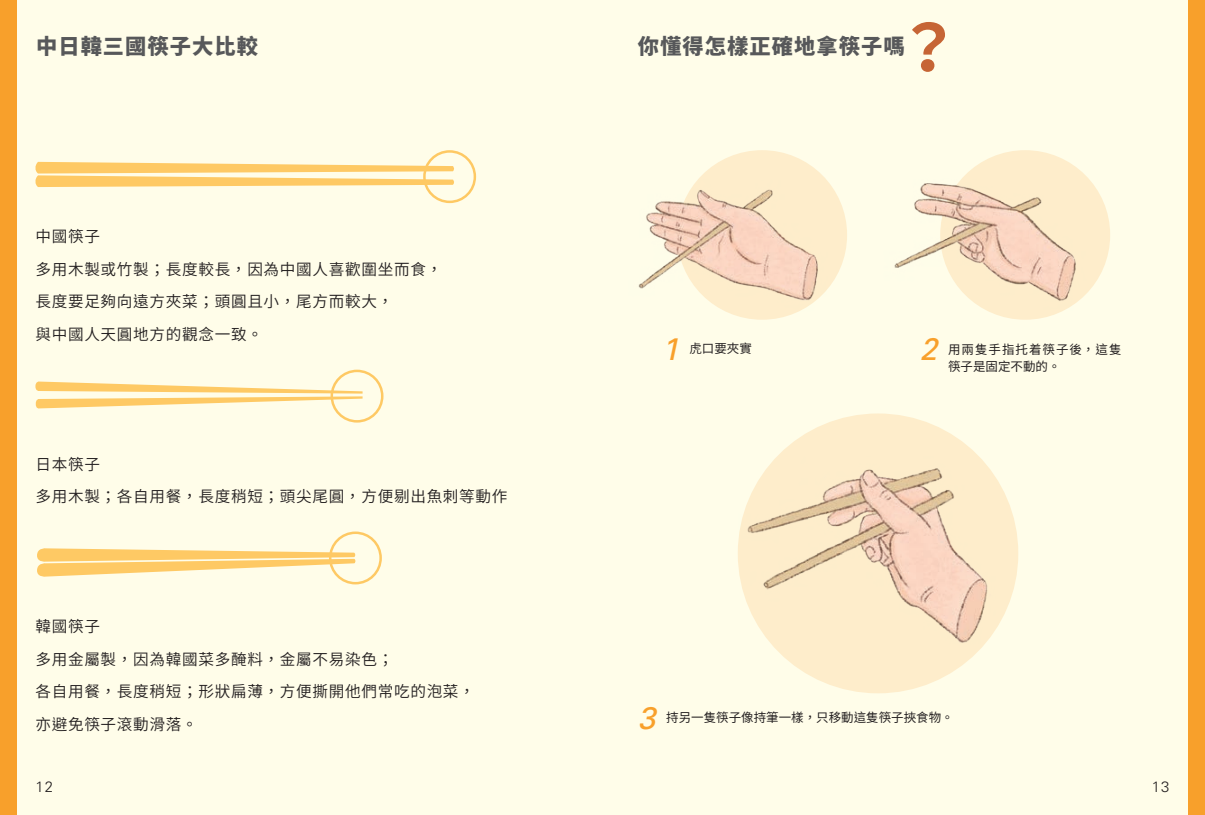
<style>
.page{position:relative;width:1205px;height:815px;background:#fffde9}
.page>*{position:absolute;margin:0;border:0;box-sizing:border-box;transform-origin:0 0}
.t1{font:700 64.88px "Noto Sans Mono CJ Ktc";color:#c66535}
.no{font:italic 31.25px "Univers";color:#f8a02b}
.標題{font:900 21.25px "Noto Sans CJ Ktc";letter-spacing:.05em;color:#57585a}
.main_text{font:600 15.62px "Noto Sans CJ Ktc";letter-spacing:.045em;color:#231f20}
.t2{font:300 15px "Univers";color:#231f20}
.t3{font:12.5px "Noto Sans CJ Ktc";color:#231f20}
.t4{font:12.5px/17.5px "Noto Sans CJ Ktc";letter-spacing:.08em;color:#231f20}
</style>
<div class="page">
<div style="left:0;top:0;width:17px;height:815px;background:#f8a02b"></div>
<div style="left:1188px;top:0;width:17px;height:815px;background:#f8a02b"></div>
<svg style="left:35px;top:382px;width:327px;height:27px"></svg>
<div style="left:330px;top:370px;width:53px;height:53px;border:2px solid #fec964;border-radius:50%"></div>
<svg style="left:37px;top:548px;width:319px;height:29px"></svg>
<div style="left:329px;top:531px;width:53px;height:53px;border:2px solid #fec964;border-radius:50%"></div>
<svg style="left:35px;top:162px;width:419px;height:25px"></svg>
<div style="left:423px;top:150px;width:53px;height:53px;border:2px solid #fec964;border-radius:50%"></div>
<div style="left:677px;top:150px;width:170px;height:170px;background:#feedcb;border-radius:50%"></div>
<div style="left:940px;top:150px;width:170px;height:170px;background:#feedcb;border-radius:50%"></div>
<img style="left:894px;top:167px;width:196px;height:144px">
<img style="left:638px;top:153px;width:195px;height:159px">
<div style="left:738px;top:413px;width:280px;height:280px;background:#feedcb;border-radius:50%"></div>
<img style="left:738px;top:445px;width:280px;height:218px">
<p class="標題" style="left:36px;top:34px;width:224px">中日韓三國筷子大比較</p>
<p class="標題" style="left:638px;top:34px;width:268px">你懂得怎樣正確地拿筷子嗎</p>
<p class="t1" style="left:896px;top:11px;width:66px">？</p>
<p class="main_text" style="left:35px;top:228px;width:66px">中國筷子</p>
<p class="main_text" style="left:35px;top:260px;width:408px">多用木製或竹製；長度較長，因為中國人喜歡圍坐而食，</p>
<p class="main_text" style="left:35px;top:293px;width:359px">長度要足夠向遠方夾菜；頭圓且小，尾方而較大，</p>
<p class="main_text" style="left:35px;top:325px;width:229px">與中國人天圓地方的觀念一致。</p>
<p class="main_text" style="left:35px;top:455px;width:66px">日本筷子</p>
<p class="main_text" style="left:35px;top:488px;width:473px">多用木製；各自用餐，長度稍短；頭尖尾圓，方便剔出魚刺等動作</p>
<p class="main_text" style="left:35px;top:618px;width:66px">韓國筷子</p>
<p class="main_text" style="left:35px;top:650px;width:359px">多用金屬製，因為韓國菜多醃料，金屬不易染色；</p>
<p class="main_text" style="left:35px;top:683px;width:441px">各自用餐，長度稍短；形狀扁薄，方便撕開他們常吃的泡菜，</p>
<p class="main_text" style="left:35px;top:715px;width:164px">亦避免筷子滾動滑落。</p>
<p class="no" style="left:920px;top:330px;width:19px">2</p>
<p class="no" style="left:661px;top:330px;width:19px">1</p>
<p class="t3" style="left:689px;top:341px;width:64px">虎口要夾實</p>
<p class="t4" style="left:948px;top:341px;width:175px">用兩隻手指托着筷子後，這隻筷子是固定不動的。</p>
<p class="no" style="left:638px;top:700px;width:19px">3</p>
<p class="t3" style="left:666px;top:711px;width:289px">持另一隻筷子像持筆一樣，只移動這隻筷子挾食物。</p>
<p class="t2" style="left:35px;top:778px;width:19px">12</p>
<p class="t2" style="left:1151px;top:778px;width:19px">13</p>
</div>
